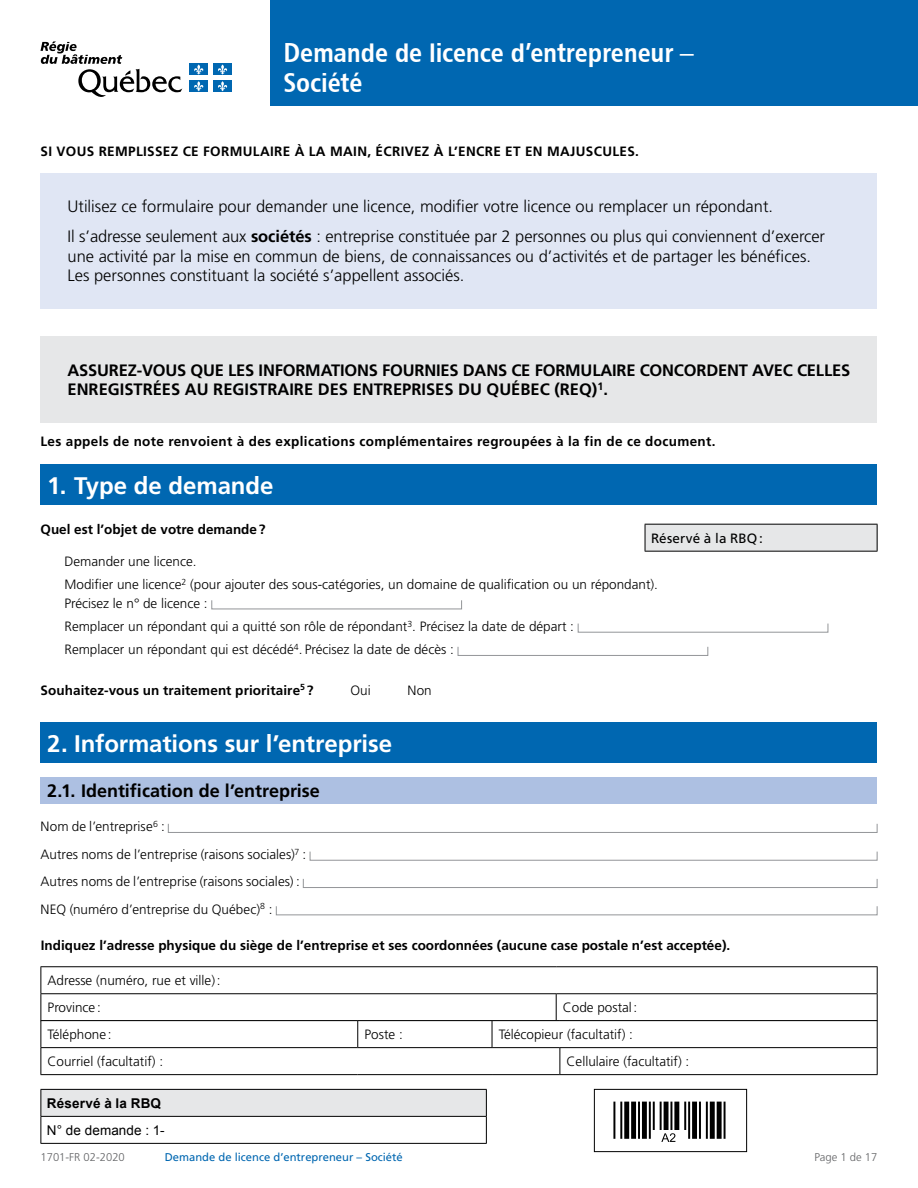
<style>
.page{position:relative;width:918px;height:1188px;background:#fff}
.page>*{position:absolute;margin:0;border:0;box-sizing:border-box;transform-origin:0 0}
.t1{font:27px/30px "Chaloult Cond Demi Gras Normal";letter-spacing:-.005em;color:#fff}
.t2{font:700 24px "Frutiger LT Std";letter-spacing:-.005em;color:#fff}
.t3{font:700 18px "Frutiger LT Std";color:#000}
.t4{font:300 16.5px/29.8px "Frutiger LT Std";color:#000}
.t5{font:700 16.5px/19.5px "Frutiger LT Std";letter-spacing:-.01em;color:#000}
.t6{font:300 13.5px/27.5px "Frutiger LT Std";color:#000}
.t7{font:700 13.5px "Frutiger LT Std";letter-spacing:.01em;color:#000}
.t8{font:13.5px "Arial";letter-spacing:.005em;color:#000}
.t9{font:13.5px "Frutiger LT Std";letter-spacing:.01em;color:#000}
.t10{font:700 13.5px "Arial";letter-spacing:.015em;color:#000}
.t11{font:11.25px "Frutiger LT Std";color:#0067b1}
.t12{font:300 11.25px "Frutiger LT Std";color:#636466}
.s1{font-weight:700}
</style>
<div class="page">
<svg style="left:40px;top:41px;width:142px;height:56px"></svg>
<div style="left:190px;top:64px;width:18px;height:11px;background:#0067b1"></div>
<svg style="left:194px;top:64px;width:10px;height:11px"></svg>
<div style="left:213px;top:64px;width:19px;height:11px;background:#0067b1"></div>
<svg style="left:218px;top:64px;width:9px;height:11px"></svg>
<div style="left:190px;top:81px;width:18px;height:11px;background:#0067b1"></div>
<svg style="left:194px;top:81px;width:10px;height:10px"></svg>
<div style="left:213px;top:81px;width:19px;height:11px;background:#0067b1"></div>
<svg style="left:218px;top:81px;width:9px;height:10px"></svg>
<div style="left:270px;top:0;width:648px;height:106px;background:#0067b1"></div>
<div style="left:41px;top:1089px;width:445px;height:27px;background:#e6e7e8"></div>
<hr style="left:40px;top:1089px;width:447px;height:1px;background:#000">
<hr style="left:40px;top:1116px;width:447px;height:1px;background:#000">
<svg style="left:40px;top:1090px;width:1px;height:53px"></svg>
<svg style="left:486px;top:1090px;width:1px;height:53px"></svg>
<hr style="left:40px;top:1143px;width:447px;height:1px;background:#000">
<div style="left:40px;top:336px;width:838px;height:87px;background:#e6e7e8"></div>
<div style="left:40px;top:173px;width:838px;height:54px;background:#e0e6f4"></div>
<div style="left:40px;top:216px;width:838px;height:93px;background:#e0e6f4"></div>
<div style="left:40px;top:464px;width:838px;height:41px;background:#0067b1"></div>
<div style="left:645px;top:524px;width:232px;height:27px;background:#e6e7e8"></div>
<hr style="left:645px;top:524px;width:232px;height:1px;background:#000">
<svg style="left:645px;top:525px;width:1px;height:26px"></svg>
<svg style="left:877px;top:525px;width:1px;height:26px"></svg>
<hr style="left:645px;top:551px;width:232px;height:1px;background:#000">
<div style="left:211px;top:600px;width:251px;height:9px;border:1px solid #939598"></div>
<div style="left:578px;top:623px;width:250px;height:10px;border:1px solid #939598"></div>
<div style="left:458px;top:646px;width:250px;height:10px;border:1px solid #939598"></div>
<div style="left:40px;top:723px;width:838px;height:40px;background:#0067b1"></div>
<div style="left:40px;top:777px;width:837px;height:27px;background:#adc0e2"></div>
<div style="left:168px;top:823px;width:710px;height:10px;border:1px solid #939598"></div>
<div style="left:310px;top:851px;width:568px;height:10px;border:1px solid #939598"></div>
<div style="left:303px;top:879px;width:575px;height:9px;border:1px solid #939598"></div>
<div style="left:276px;top:906px;width:602px;height:9px;border:1px solid #939598"></div>
<hr style="left:40px;top:966px;width:516px;height:1px;background:#000">
<hr style="left:556px;top:966px;width:322px;height:1px;background:#000">
<svg style="left:40px;top:967px;width:838px;height:107px"></svg>
<hr style="left:40px;top:1074px;width:318px;height:1px;background:#000">
<hr style="left:358px;top:1074px;width:134px;height:1px;background:#000">
<hr style="left:492px;top:1074px;width:68px;height:1px;background:#000">
<hr style="left:560px;top:1074px;width:318px;height:1px;background:#000">
<div style="left:594px;top:1089px;width:153px;height:63px;border:1px solid #000"></div>
<svg style="left:613px;top:1102px;width:113px;height:40px"></svg>
<h1 class="t1" style="left:284px;top:37px;width:412px">Demande de licence d’entrepreneur –<br>Société</h1>
<p class="t7" style="left:40px;top:144px;width:600px">SI VOUS REMPLISSEZ CE FORMULAIRE À LA MAIN, ÉCRIVEZ À L’ENCRE ET EN MAJUSCULES.</p>
<p class="t4" style="left:68px;top:192px;width:759px">Utilisez ce formulaire pour demander une licence, modifier votre licence ou remplacer un répondant.<br>Il s’adresse seulement aux <span class="s1">sociétés</span> : entreprise constituée par 2 personnes ou plus qui conviennent d’exercer</p>
<p class="t4" style="left:68px;top:247px;width:745px;line-height:19.5px">une activité par la mise en commun de biens, de connaissances ou d’activités et de partager les bénéfices.<br>Les personnes constituant la société s’appellent associés.</p>
<p class="t5" style="left:68px;top:360px;width:784px">ASSUREZ-VOUS QUE LES INFORMATIONS FOURNIES DANS CE FORMULAIRE CONCORDENT AVEC CELLES<br>ENREGISTRÉES AU REGISTRAIRE DES ENTREPRISES DU QUÉBEC (REQ)<sup>1</sup>.</p>
<p class="t7" style="left:40px;top:433px;width:677px">Les appels de note renvoient à des explications complémentaires regroupées à la fin de ce document.</p>
<h2 class="t2" style="left:47px;top:471px;width:228px">1. Type de demande</h2>
<p class="t7" style="left:40px;top:521px;width:227px">Quel est l’objet de votre demande?</p>
<p class="t9" style="left:651px;top:530px;width:113px">Réservé à la RBQ:</p>
<p class="t6" style="left:64px;top:550px;width:595px;line-height:23.1px">Demander une licence.<br>Modifier une licence<sup>2</sup> (pour ajouter des sous-catégories, un domaine de qualification ou un répondant).</p>
<p class="t6" style="left:64px;top:592px;width:511px;line-height:23.2px">Précisez le n° de licence :<br>Remplacer un répondant qui a quitté son rôle de répondant<sup>3</sup>. Précisez la date de départ :<br>Remplacer un répondant qui est décédé<sup>4</sup>. Précisez la date de décès :</p>
<p class="t7" style="left:40px;top:682px;width:275px">Souhaitez-vous un traitement prioritaire<sup>5</sup> ?</p>
<p class="t6" style="left:350px;top:677px;width:22px">Oui</p>
<p class="t6" style="left:407px;top:677px;width:26px">Non</p>
<h2 class="t2" style="left:47px;top:729px;width:346px">2. Informations sur l’entreprise</h2>
<h3 class="t3" style="left:47px;top:780px;width:274px">2.1. Identification de l’entreprise</h3>
<p class="t6" style="left:40px;top:813px;width:267px">Nom de l’entreprise<sup>6</sup> :<br>Autres noms de l’entreprise (raisons sociales)<sup>7</sup> :<br>Autres noms de l’entreprise (raisons sociales) :<br>NEQ (numéro d’entreprise du Québec)<sup>8</sup> :</p>
<p class="t7" style="left:41px;top:938px;width:691px">Indiquez l’adresse physique du siège de l’entreprise et ses coordonnées (aucune case postale n’est acceptée).</p>
<p class="t6" style="left:48px;top:967px;width:174px;line-height:27px">Adresse (numéro, rue et ville):<br>Province:</p>
<p class="t6" style="left:563px;top:994px;width:76px">Code postal:</p>
<p class="t6" style="left:48px;top:1021px;width:65px">Téléphone:</p>
<p class="t6" style="left:364px;top:1021px;width:40px">Poste :</p>
<p class="t6" style="left:499px;top:1021px;width:136px">Télécopieur (facultatif) :</p>
<p class="t6" style="left:48px;top:1048px;width:117px">Courriel (facultatif) :</p>
<p class="t6" style="left:567px;top:1048px;width:124px">Cellulaire (facultatif) :</p>
<p class="t10" style="left:47px;top:1094px;width:116px">Réservé à la RBQ</p>
<p class="t8" style="left:47px;top:1121px;width:119px">N° de demande : 1-</p>
<p class="t12" style="left:40px;top:1151px;width:86px">1701-FR 02-2020</p>
<p class="t11" style="left:165px;top:1151px;width:240px">Demande de licence d’entrepreneur – Société</p>
<p class="t12" style="left:814px;top:1151px;width:65px">Page 1 de 17</p>
</div>
